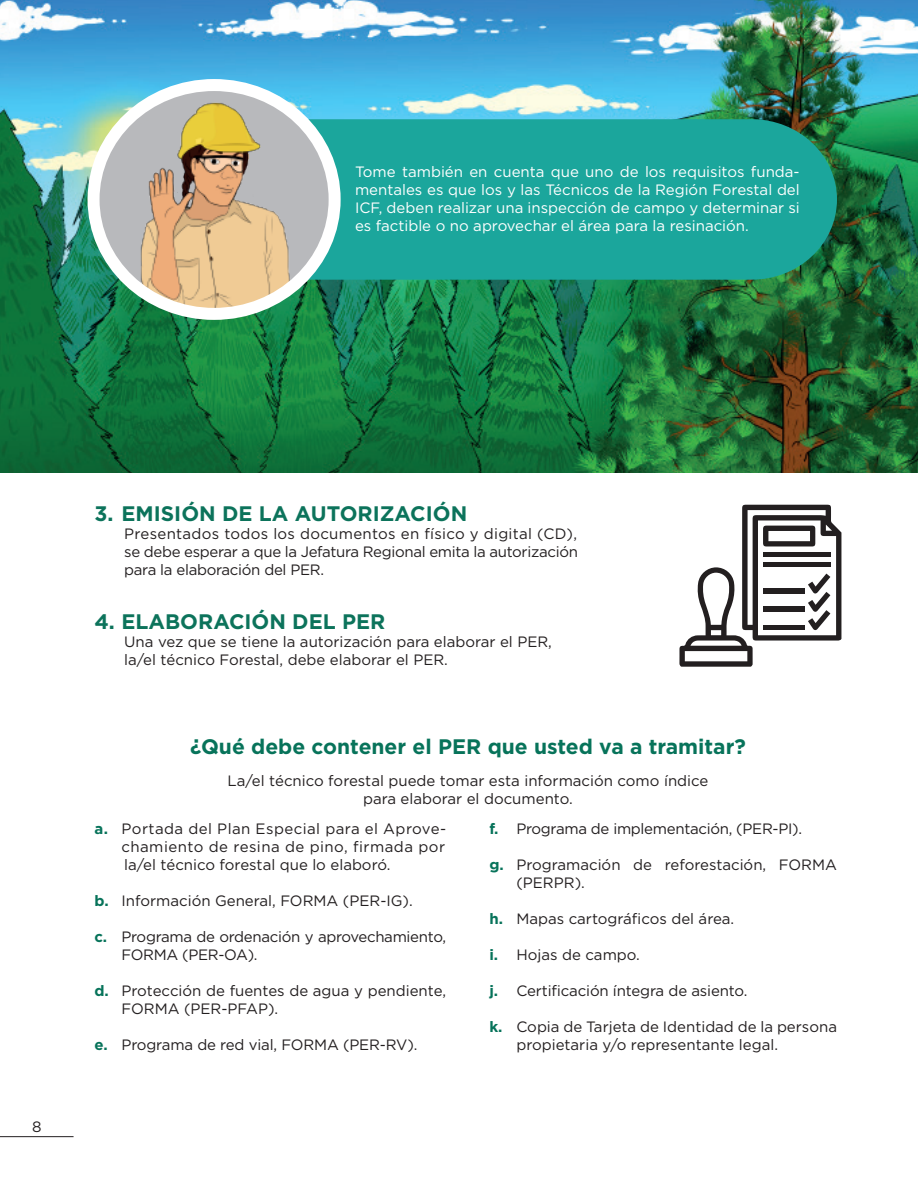
<style>
.page{position:relative;width:918px;height:1188px;background:#fff}
.page>*{position:absolute;margin:0;border:0;box-sizing:border-box;transform-origin:0 0}
.t1{font:700 21px "Gotham";color:#0c735b}
.t2{font:700 21px "Gotham";color:#07735a}
.t3{font:15px/18px "Gotham";color:#231f20}
.t4{font:15px/18px "Gotham";color:#fff;text-align:justify}
.t5{font:15px/18px "Gotham";letter-spacing:-.02em;color:#231f20}
.s1{font-weight:700;color:#07735a}
</style>
<div class="page">
<hr style="left:0;top:1136px;width:74px;height:1px;background:#231f20">
<img style="left:0;top:0;width:918px;height:472px">
<div style="left:320px;top:119px;width:517px;height:161px;background:#1ba69c"></div>
<svg style="left:94px;top:85px;width:241px;height:229px;fill:#b8b9bc"></svg>
<img style="left:112px;top:85px;width:208px;height:229px">
<div style="left:88px;top:79px;width:253px;height:241px;border:12px solid #fff;border-radius:50%"></div>
<svg style="left:679px;top:505px;width:162px;height:162px"></svg>
<p class="t4" style="left:355px;top:162px;width:446px">Tome también en cuenta que uno de los requisitos funda&shy;mentales es que los y las Técnicos de la Región Forestal del ICF, deben realizar una inspección de campo y determinar si es factible o no aprovechar el área para la resinación.</p>
<p class="t3" style="left:32px;top:1118px;width:11px">8</p>
<h1 class="t1" style="left:94px;top:501px;width:374px">3. EMISIÓN DE LA AUTORIZACIÓN</h1>
<p class="t3" style="left:124px;top:524px;width:455px;text-align:justify">Presentados todos los documentos en físico y digital (CD), se debe esperar a que la Jefatura Regional emita la autorización para la elaboración del PER.</p>
<h1 class="t1" style="left:94px;top:610px;width:292px">4. ELABORACIÓN DEL PER</h1>
<p class="t3" style="left:124px;top:633px;width:429px">Una vez que se tiene la autorización para elaborar el PER, la/el técnico Forestal, debe elaborar el PER.</p>
<h1 class="t2" style="left:190px;top:734px;width:557px">¿Qué debe contener el PER que usted va a tramitar?</h1>
<p class="t3" style="left:228px;top:772px;width:482px;text-align:center">La/el técnico forestal puede tomar esta información como índice para elaborar el documento.</p>
<p class="t5" style="left:489px;top:819px;width:314px"><span class="s1">f.</span> Programa de implementación, (PER-PI).</p>
<p class="t3" style="left:516px;top:855px;width:322px;text-indent:-27px"><span class="s1">g.</span> Programación de reforestación, FORMA (PERPR).</p>
<p class="t3" style="left:489px;top:909px;width:246px"><span class="s1">h.</span> Mapas cartográficos del área.</p>
<p class="t3" style="left:489px;top:945px;width:152px"><span class="s1">i.</span> Hojas de campo.</p>
<p class="t3" style="left:489px;top:981px;width:260px"><span class="s1">j.</span> Certificación íntegra de asiento.</p>
<p class="t3" style="left:516px;top:1017px;width:322px;text-indent:-27px"><span class="s1">k.</span> Copia de Tarjeta de Identidad de la persona propietaria y/o representante legal.</p>
<p class="t3" style="left:121px;top:819px;width:326px;text-align:justify;text-indent:-27px"><span class="s1">a.</span> Portada del Plan Especial para el Aprove&shy;chamiento de resina de pino, firmada por la/el técnico forestal que lo elaboró.</p>
<p class="t3" style="left:94px;top:891px;width:320px"><span class="s1">b.</span> Información General, FORMA (PER-IG).</p>
<p class="t5" style="left:121px;top:927px;width:326px;text-indent:-27px"><span class="s1">c.</span> Programa de ordenación y aprovechamiento,<br>FORMA (PER-OA).</p>
<p class="t3" style="left:121px;top:981px;width:326px;text-indent:-27px"><span class="s1">d.</span> Protección de fuentes de agua y pendiente,<br>FORMA (PER-PFAP).</p>
<p class="t3" style="left:94px;top:1035px;width:324px"><span class="s1">e.</span> Programa de red vial, FORMA (PER-RV).</p>
</div>
